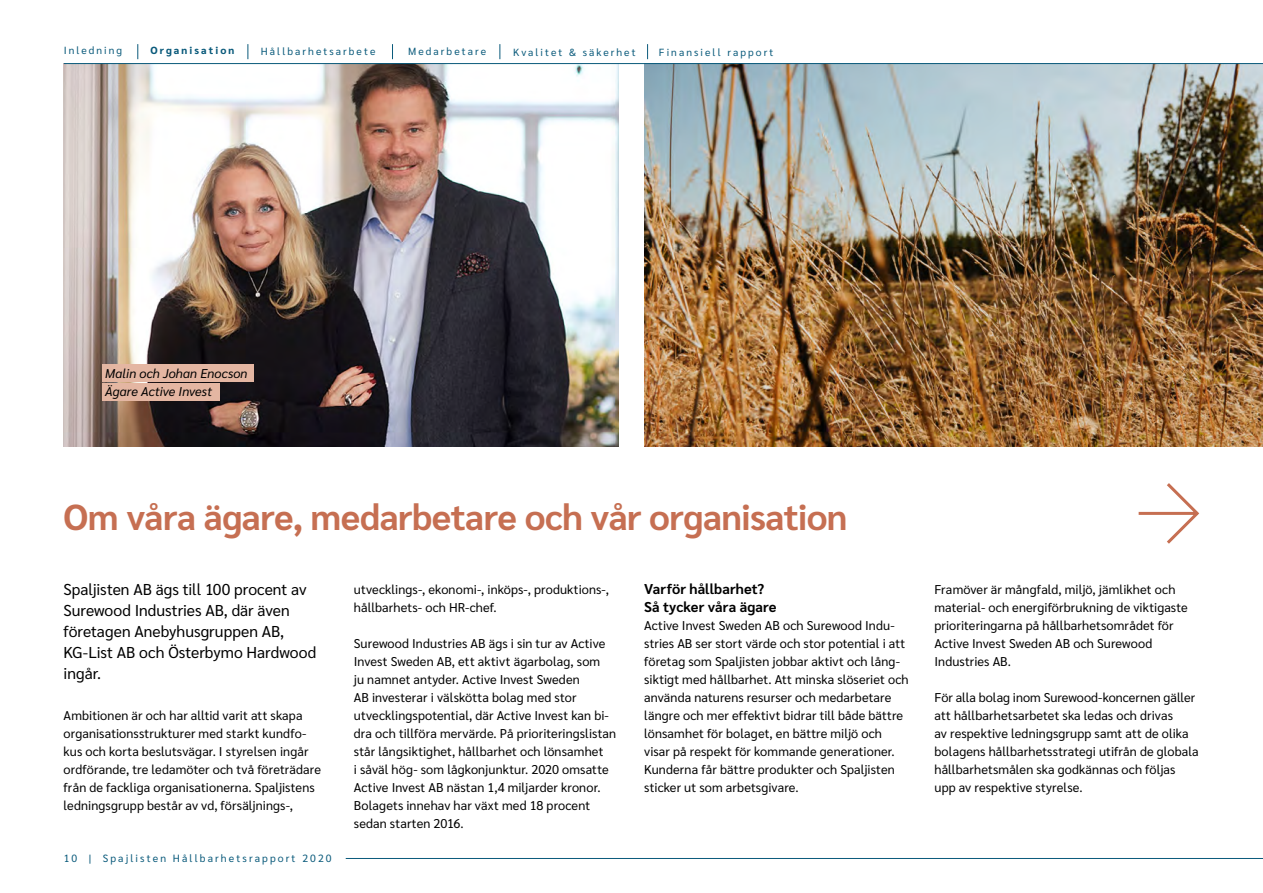
<style>
.page{position:relative;width:1263px;height:893px;background:#fff}
.page>*{position:absolute;margin:0;border:0;box-sizing:border-box;transform-origin:0 0}
.t1{font:700 36px "Sarabun";letter-spacing:-.015em;color:#c66f52}
.t2{font:15.75px/21px "Sarabun";color:#000}
.t3{font:700 14.25px/18px "Sarabun";letter-spacing:.01em;color:#000}
.t4{font:12.75px/18px "Sarabun";letter-spacing:.01em;color:#000}
.t5{font:italic 12.75px/18px "Sarabun";letter-spacing:.005em;color:#000}
.t6{font:10.5px "Sarabun";letter-spacing:.2em;color:#0a5a7b}
.t7{font:10.35px "Sarabun";letter-spacing:.2em;color:#0a5a7b}
.t8{font:800 10.35px "Sarabun";letter-spacing:.2em;color:#0a5a7b}
</style>
<div class="page">
<hr style="left:346px;top:858px;width:917px;height:1px;background:#0a5a7b">
<img style="left:64px;top:64px;width:554px;height:382px">
<div style="left:102px;top:365px;width:152px;height:17px;background:#e4b6a2"></div>
<div style="left:102px;top:383px;width:118px;height:18px;background:#e4b6a2"></div>
<img style="left:644px;top:64px;width:619px;height:382px">
<svg style="left:1138px;top:483px;width:62px;height:61px"></svg>
<hr style="left:64px;top:63px;width:1199px;height:1px;background:#0a5a7b">
<svg style="left:138px;top:44px;width:1px;height:15px"></svg>
<svg style="left:248px;top:44px;width:1px;height:15px"></svg>
<svg style="left:392px;top:44px;width:1px;height:15px"></svg>
<svg style="left:500px;top:44px;width:1px;height:15px"></svg>
<svg style="left:647px;top:44px;width:1px;height:15px"></svg>
<p class="t7" style="left:64px;top:45px;width:60px">Inledning</p>
<p class="t8" style="left:150px;top:45px;width:85px">Organisation</p>
<p class="t7" style="left:261px;top:46px;width:116px">Hållbarhetsarbete</p>
<p class="t7" style="left:408px;top:46px;width:80px">Medarbetare</p>
<p class="t7" style="left:513px;top:47px;width:124px">Kvalitet &amp; säkerhet</p>
<p class="t7" style="left:659px;top:47px;width:116px">Finansiell rapport</p>
<p class="t5" style="left:105px;top:365px;width:144px">Malin och Johan Enocson<br>Ägare Active Invest</p>
<h1 class="t1" style="left:64px;top:497px;width:785px">Om våra ägare, medarbetare och vår organisation</h1>
<p class="t2" style="left:64px;top:579px;width:254px">Spaljisten AB ägs till 100 procent av<br>Surewood Industries AB, där även företagen Anebyhusgruppen AB,<br>KG-List AB och Österbymo Hardwood ingår.</p>
<p class="t4" style="left:64px;top:707px;width:259px">Ambitionen är och har alltid varit att skapa organisationsstrukturer med starkt kundfo&shy;kus och korta beslutsvägar. I styrelsen ingår ordförande, tre ledamöter och två företrädare från de fackliga organisationerna. Spaljistens ledningsgrupp består av vd, försäljnings-,</p>
<p class="t6" style="left:64px;top:852px;width:269px">10 | Spajlisten Hållbarhetsrapport 2020</p>
<p class="t4" style="left:354px;top:581px;width:256px">utvecklings-, ekonomi-, inköps-, produktions-, hållbarhets- och HR-chef.</p>
<p class="t4" style="left:354px;top:635px;width:264px">Surewood Industries AB ägs i sin tur av Active Invest Sweden AB, ett aktivt ägarbolag, som<br>ju namnet antyder. Active Invest Sweden<br>AB investerar i välskötta bolag med stor utvecklingspotential, där Active Invest kan bi&shy;dra och tillföra mervärde. På prioriteringslistan står långsiktighet, hållbarhet och lönsamhet<br>i såväl hög- som lågkonjunktur. 2020 omsatte Active Invest AB nästan 1,4 miljarder kronor.<br>Bolagets innehav har växt med 18 procent sedan starten 2016.</p>
<p class="t3" style="left:644px;top:580px;width:134px">Varför hållbarhet?<br>Så tycker våra ägare</p>
<p class="t4" style="left:644px;top:617px;width:266px">Active Invest Sweden AB och Surewood Indu&shy;stries AB ser stort värde och stor potential i att företag som Spaljisten jobbar aktivt och lång&shy;siktigt med hållbarhet. Att minska slöseriet och använda naturens resurser och medarbetare längre och mer effektivt bidrar till både bättre lönsamhet för bolaget, en bättre miljö och visar på respekt för kommande generationer.<br>Kunderna får bättre produkter och Spaljisten sticker ut som arbetsgivare.</p>
<p class="t4" style="left:934px;top:581px;width:255px">Framöver är mångfald, miljö, jämlikhet och material- och energiförbrukning de viktigaste prioriteringarna på hållbarhetsområdet för Active Invest Sweden AB och Surewood Industries AB.</p>
<p class="t4" style="left:934px;top:689px;width:266px">För alla bolag inom Surewood-koncernen gäller att hållbarhetsarbetet ska ledas och drivas<br>av respektive ledningsgrupp samt att de olika bolagens hållbarhetsstrategi utifrån de globala hållbarhetsmålen ska godkännas och följas upp av respektive styrelse.</p>
</div>
